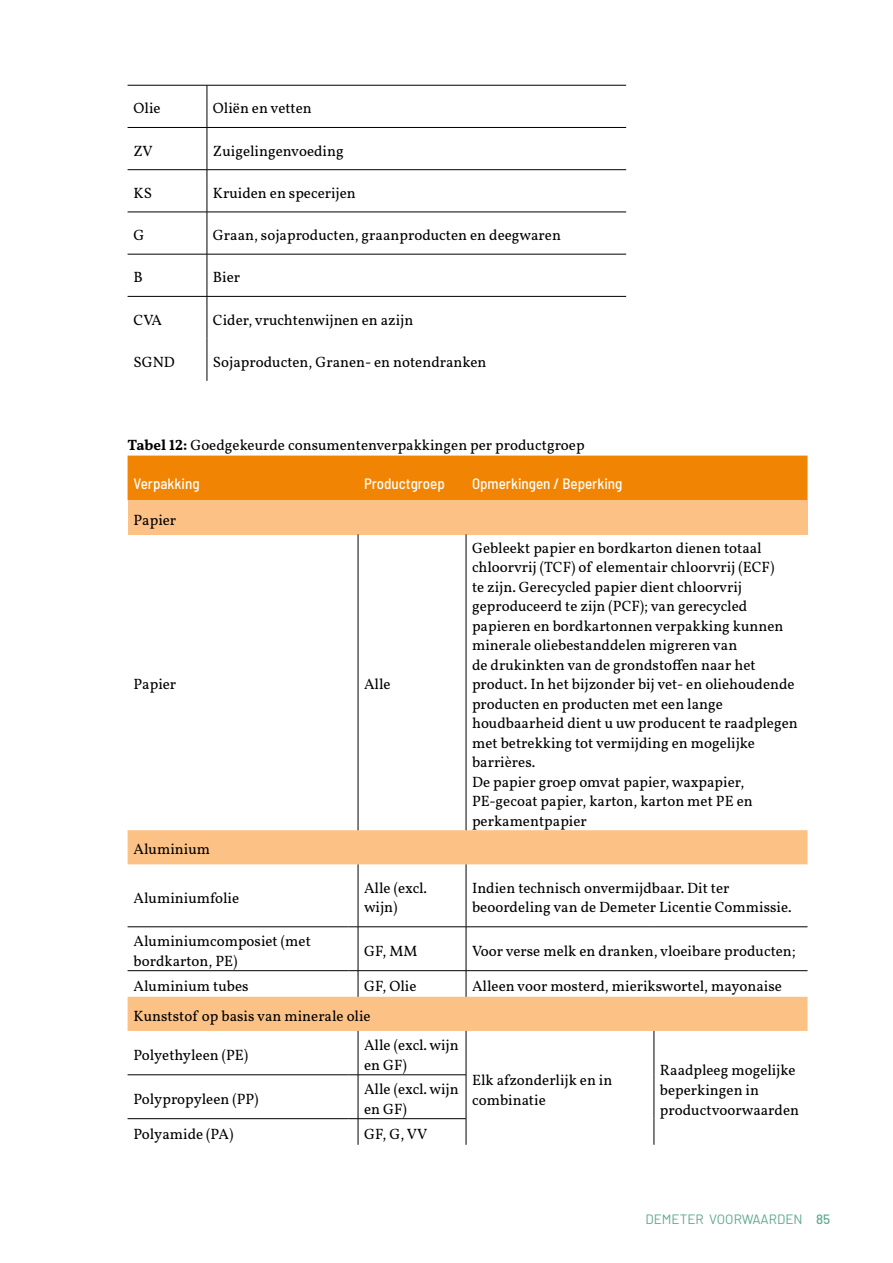
<style>
.page{position:relative;width:893px;height:1263px;background:#fff}
.page>*{position:absolute;margin:0;border:0;box-sizing:border-box;transform-origin:0 0}
.t1{font:15px/19.5px "Demeter Vollkorn";color:#000}
.t2{font:500 semi-condensed 15px "Barlow";color:#fff}
.t3{font:13.5px "Barlow";color:#5da98a}
.s1{font-weight:700}
.s2{font-weight:500}
</style>
<div class="page">
<hr style="left:128px;top:85px;width:79px;height:1px;background:#000">
<hr style="left:207px;top:85px;width:419px;height:1px;background:#000">
<hr style="left:207px;top:85px;width:1px;height:42px;background:#000">
<hr style="left:128px;top:127px;width:79px;height:1px;background:#000">
<hr style="left:207px;top:127px;width:419px;height:1px;background:#000">
<hr style="left:207px;top:128px;width:1px;height:41px;background:#000">
<hr style="left:128px;top:169px;width:79px;height:1px;background:#000">
<hr style="left:207px;top:169px;width:419px;height:1px;background:#000">
<hr style="left:207px;top:170px;width:1px;height:42px;background:#000">
<hr style="left:128px;top:212px;width:79px;height:1px;background:#000">
<hr style="left:207px;top:212px;width:419px;height:1px;background:#000">
<hr style="left:207px;top:212px;width:1px;height:42px;background:#000">
<hr style="left:128px;top:254px;width:79px;height:1px;background:#000">
<hr style="left:207px;top:254px;width:419px;height:1px;background:#000">
<hr style="left:207px;top:254px;width:1px;height:42px;background:#000">
<hr style="left:128px;top:296px;width:79px;height:1px;background:#000">
<hr style="left:207px;top:296px;width:419px;height:1px;background:#000">
<hr style="left:207px;top:297px;width:1px;height:42px;background:#000">
<hr style="left:207px;top:339px;width:1px;height:42px;background:#000">
<div style="left:128px;top:456px;width:679px;height:44px;background:#f18402"></div>
<div style="left:128px;top:500px;width:679px;height:34px;background:#fcc185"></div>
<svg style="left:128px;top:830px;width:679px;height:201px"></svg>
<hr style="left:358px;top:534px;width:1px;height:296px;background:#000">
<hr style="left:466px;top:534px;width:1px;height:296px;background:#000">
<hr style="left:358px;top:864px;width:1px;height:62px;background:#000">
<hr style="left:466px;top:864px;width:1px;height:62px;background:#000">
<hr style="left:128px;top:926px;width:221px;height:1px;background:#000">
<hr style="left:358px;top:926px;width:108px;height:1px;background:#000">
<hr style="left:358px;top:927px;width:1px;height:43px;background:#000">
<hr style="left:466px;top:926px;width:188px;height:1px;background:#000">
<hr style="left:466px;top:927px;width:1px;height:43px;background:#000">
<hr style="left:654px;top:926px;width:153px;height:1px;background:#000">
<hr style="left:128px;top:970px;width:221px;height:1px;background:#000">
<hr style="left:358px;top:970px;width:108px;height:1px;background:#000">
<svg style="left:349px;top:970px;width:10px;height:27px"></svg>
<hr style="left:466px;top:970px;width:188px;height:1px;background:#000">
<svg style="left:466px;top:971px;width:1px;height:26px"></svg>
<hr style="left:654px;top:970px;width:153px;height:1px;background:#000">
<hr style="left:358px;top:1031px;width:1px;height:43px;background:#000">
<hr style="left:466px;top:1031px;width:1px;height:43px;background:#000">
<hr style="left:654px;top:1031px;width:1px;height:44px;background:#000">
<hr style="left:654px;top:1075px;width:1px;height:44px;background:#000">
<svg style="left:654px;top:1119px;width:1px;height:26px"></svg>
<hr style="left:128px;top:1074px;width:221px;height:1px;background:#000">
<hr style="left:358px;top:1074px;width:108px;height:1px;background:#000">
<hr style="left:358px;top:1075px;width:1px;height:43px;background:#000">
<hr style="left:466px;top:1075px;width:1px;height:43px;background:#000">
<hr style="left:128px;top:1118px;width:221px;height:1px;background:#000">
<hr style="left:358px;top:1118px;width:108px;height:1px;background:#000">
<svg style="left:349px;top:1118px;width:10px;height:27px"></svg>
<svg style="left:466px;top:1119px;width:1px;height:26px"></svg>
<p class="t1" style="left:134px;top:98px;width:29px">Olie</p>
<p class="t1" style="left:213px;top:98px;width:100px">Oliën en vetten</p>
<p class="t1" style="left:134px;top:140px;width:21px">ZV</p>
<p class="t1" style="left:213px;top:140px;width:132px">Zuigelingenvoeding</p>
<p class="t1" style="left:134px;top:182px;width:20px">KS</p>
<p class="t1" style="left:213px;top:182px;width:144px">Kruiden en specerijen</p>
<p class="t1" style="left:134px;top:224px;width:12px">G</p>
<p class="t1" style="left:213px;top:224px;width:350px">Graan, sojaproducten, graanproducten en deegwaren</p>
<p class="t1" style="left:134px;top:267px;width:11px">B</p>
<p class="t1" style="left:213px;top:267px;width:29px">Bier</p>
<p class="t1" style="left:134px;top:309px;width:30px">CVA</p>
<p class="t1" style="left:213px;top:309px;width:202px">Cider, vruchtenwijnen en azijn</p>
<p class="t1" style="left:134px;top:351px;width:43px">SGND</p>
<p class="t1" style="left:213px;top:351px;width:275px">Sojaproducten, Granen- en notendranken</p>
<p class="t1" style="left:128px;top:434px;width:459px"><span class="s1">Tabel 12:</span> Goedgekeurde consumentenverpakkingen per productgroep</p>
<p class="t2" style="left:134px;top:472px;width:68px">Verpakking</p>
<p class="t2" style="left:364px;top:472px;width:82px">Productgroep</p>
<p class="t2" style="left:472px;top:472px;width:152px">Opmerkingen / Beperking</p>
<p class="t1" style="left:134px;top:509px;width:44px">Papier</p>
<p class="t1" style="left:134px;top:674px;width:44px">Papier</p>
<p class="t1" style="left:364px;top:674px;width:28px">Alle</p>
<p class="t1" style="left:472px;top:537px;width:327px">Gebleekt papier en bordkarton dienen totaal chloorvrij (TCF) of elementair chloorvrij (ECF)<br>te zijn. Gerecycled papier dient chloorvrij geproduceerd te zijn (PCF); van gerecycled papieren en bordkartonnen verpakking kunnen minerale oliebestanddelen migreren van<br>de drukinkten van de grondstoffen naar het product. In het bijzonder bij vet- en oliehoudende producten en producten met een lange houdbaarheid dient u uw producent te raadplegen met betrekking tot vermijding en mogelijke barrières.<br>De papier groep omvat papier, waxpapier, PE-gecoat papier, karton, karton met PE en perkamentpapier</p>
<p class="t1" style="left:134px;top:839px;width:78px">Aluminium</p>
<p class="t1" style="left:134px;top:887px;width:107px">Aluminiumfolie</p>
<p class="t1" style="left:364px;top:877px;width:64px">Alle (excl. wijn)</p>
<p class="t1" style="left:472px;top:877px;width:321px">Indien technisch onvermijdbaar. Dit ter beoordeling van de Demeter Licentie Commissie.</p>
<p class="t1" style="left:134px;top:930px;width:179px">Aluminiumcomposiet (met bordkarton, PE)</p>
<p class="t1" style="left:364px;top:940px;width:55px">GF, MM</p>
<p class="t1" style="left:472px;top:940px;width:325px">Voor verse melk en dranken, vloeibare producten;</p>
<p class="t1" style="left:134px;top:975px;width:116px">Aluminium tubes</p>
<p class="t1" style="left:364px;top:975px;width:54px">GF, Olie</p>
<p class="t1" style="left:472px;top:975px;width:311px">Alleen voor mosterd, mierikswortel, mayonaise</p>
<p class="t1" style="left:134px;top:1005px;width:239px">Kunststof op basis van minerale olie</p>
<p class="t1" style="left:134px;top:1044px;width:116px">Polyethyleen (PE)</p>
<p class="t1" style="left:364px;top:1034px;width:96px">Alle (excl. wijn en GF)</p>
<p class="t1" style="left:472px;top:1069px;width:142px">Elk afzonderlijk en in combinatie</p>
<p class="t1" style="left:660px;top:1060px;width:141px">Raadpleeg mogelijke beperkingen in productvoorwaarden</p>
<p class="t1" style="left:134px;top:1088px;width:127px">Polypropyleen (PP)</p>
<p class="t1" style="left:364px;top:1078px;width:96px">Alle (excl. wijn en GF)</p>
<p class="t1" style="left:134px;top:1123px;width:101px">Polyamide (PA)</p>
<p class="t1" style="left:364px;top:1123px;width:65px">GF, G, VV</p>
<p class="t3" style="left:645px;top:1209px;width:186px">DEMETER VOORWAARDEN <span class="s2">85</span></p>
</div>
